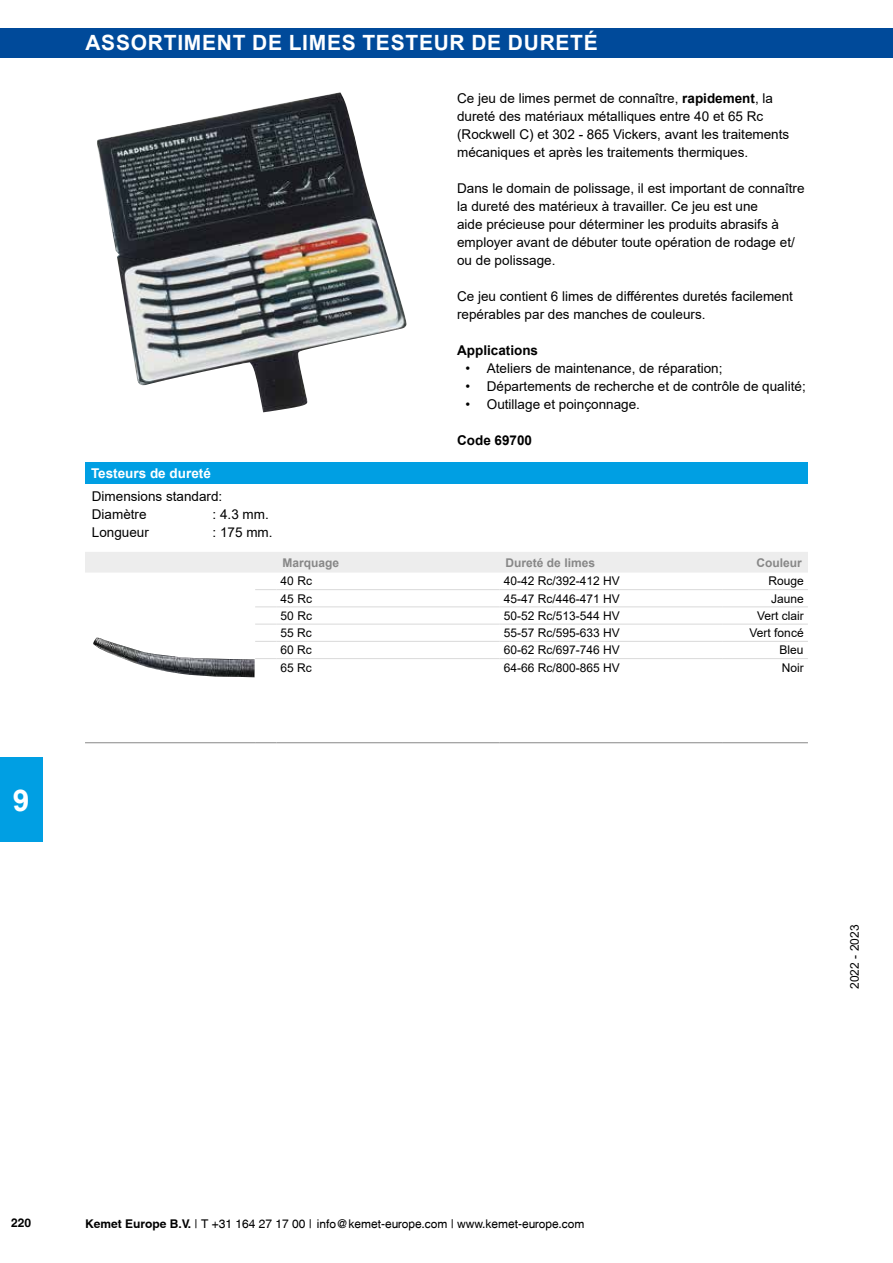
<style>
.page{position:relative;width:893px;height:1263px;background:#fff}
.page>*{position:absolute;margin:0;border:0;box-sizing:border-box;transform-origin:0 0}
.t1{font:700 30px "Arial";color:#fff}
.t2{font:700 21px "Arial";letter-spacing:.035em;color:#fff}
.t3{font:13.5px/18px "Arial";color:#000}
.t4{font:700 13.5px "Arial";color:#000}
.t5{font:700 13.5px "Arial";color:#fff}
.t6{font:12px "Arial";color:#000}
.t7{font:12px "Swansea";color:#000}
.t8{font:700 12px "Arial";color:#878787}
.t9{font:700 12px "Swansea";color:#000}
.s1{font-weight:700}
</style>
<div class="page">
<div style="left:0;top:28px;width:893px;height:29px;background:#004a9a"></div>
<div style="left:0;top:757px;width:43px;height:85px;background:#009fe3"></div>
<img style="left:97px;top:92px;width:310px;height:320px">
<div style="left:85px;top:462px;width:723px;height:22px;background:#009fe3"></div>
<div style="left:85px;top:552px;width:723px;height:21px;background:#ededed"></div>
<svg style="left:255px;top:589px;width:21px;height:1px"></svg>
<hr style="left:276px;top:589px;width:224px;height:1px;background:#dadada">
<hr style="left:500px;top:589px;width:223px;height:1px;background:#dadada">
<hr style="left:723px;top:589px;width:85px;height:1px;background:#dadada">
<svg style="left:255px;top:607px;width:21px;height:1px"></svg>
<hr style="left:276px;top:607px;width:224px;height:1px;background:#dadada">
<hr style="left:500px;top:607px;width:223px;height:1px;background:#dadada">
<hr style="left:723px;top:607px;width:85px;height:1px;background:#dadada">
<svg style="left:255px;top:624px;width:21px;height:1px"></svg>
<hr style="left:276px;top:624px;width:224px;height:1px;background:#dadada">
<hr style="left:500px;top:624px;width:223px;height:1px;background:#dadada">
<hr style="left:723px;top:624px;width:85px;height:1px;background:#dadada">
<svg style="left:255px;top:641px;width:21px;height:1px"></svg>
<hr style="left:276px;top:641px;width:224px;height:1px;background:#dadada">
<hr style="left:500px;top:641px;width:223px;height:1px;background:#dadada">
<hr style="left:723px;top:641px;width:85px;height:1px;background:#dadada">
<svg style="left:255px;top:658px;width:21px;height:1px"></svg>
<hr style="left:276px;top:658px;width:224px;height:1px;background:#dadada">
<hr style="left:500px;top:658px;width:223px;height:1px;background:#dadada">
<hr style="left:723px;top:658px;width:85px;height:1px;background:#dadada">
<svg style="left:255px;top:742px;width:21px;height:1px"></svg>
<hr style="left:276px;top:742px;width:224px;height:1px;background:#878787">
<hr style="left:500px;top:742px;width:223px;height:1px;background:#878787">
<hr style="left:723px;top:742px;width:85px;height:1px;background:#878787">
<hr style="left:85px;top:742px;width:170px;height:1px;background:#878787">
<img style="left:93px;top:638px;width:162px;height:39px">
<h1 class="t1" style="left:13px;top:779px;width:18px">9</h1>
<h2 class="t2" style="left:85px;top:28px;width:32px">Asso</h2>
<h2 class="t2" style="left:148px;top:28px;width:44px">rtimen</h2>
<h2 class="t2" style="left:233px;top:28px;width:70px">t de limes</h2>
<h2 class="t2" style="left:362px;top:28px;width:234px">testeu r de du reté</h2>
<p class="t5" style="left:91px;top:464px;width:121px">Testeurs de dureté</p>
<p class="t3" style="left:92px;top:487px;width:132px">Dimensions standard:<br>Diamètre</p>
<p class="t3" style="left:213px;top:505px;width:58px">: 4.3 mm.</p>
<p class="t3" style="left:92px;top:523px;width:59px">Longueur</p>
<p class="t3" style="left:213px;top:523px;width:62px">: 175 mm.</p>
<p class="t3" style="left:457px;top:89px;width:334px">Ce jeu de limes permet de connaître, <span class="s1">rapidement</span>, la dureté des matériaux métalliques entre 40 et 65 Rc (Rockwell C) et 302 - 865 Vickers, avant les traitements mécaniques et après les traitements thermiques.</p>
<p class="t3" style="left:457px;top:179px;width:349px">Dans le domain de polissage, il est important de connaître la dureté des matérieux à travailler. Ce jeu est une<br>aide précieuse pour déterminer les produits abrasifs à employer avant de débuter toute opération de rodage et/ ou de polissage.</p>
<p class="t3" style="left:457px;top:287px;width:337px">Ce jeu contient 6 limes de différentes duretés facilement repérables par des manches de couleurs.</p>
<p class="t4" style="left:457px;top:341px;width:83px">Applications</p>
<p class="t3" style="left:466px;top:359px;width:258px">• Ateliers de maintenance, de réparation;</p>
<p class="t3" style="left:466px;top:377px;width:342px">• Départements de recherche et de contrôle de qualité;</p>
<p class="t3" style="left:466px;top:395px;width:176px">• Outillage et poinçonnage.</p>
<p class="t4" style="left:457px;top:431px;width:77px">Code 69700</p>
<p class="t8" style="left:282px;top:554px;width:58px">Marquage</p>
<p class="t8" style="left:506px;top:554px;width:91px">Dureté de limes</p>
<p class="t8" style="left:757px;top:554px;width:47px">Couleur</p>
<p class="t6" style="left:281px;top:573px;width:33px">40 Rc</p>
<p class="t6" style="left:504px;top:573px;width:118px">40-42 Rc/392-412 HV</p>
<p class="t6" style="left:768px;top:573px;width:37px">Rouge</p>
<p class="t6" style="left:281px;top:590px;width:33px">45 Rc</p>
<p class="t6" style="left:504px;top:590px;width:118px">45-47 Rc/446-471 HV</p>
<p class="t6" style="left:771px;top:590px;width:34px">Jaune</p>
<p class="t6" style="left:281px;top:607px;width:33px">50 Rc</p>
<p class="t6" style="left:504px;top:607px;width:118px">50-52 Rc/513-544 HV</p>
<p class="t6" style="left:757px;top:607px;width:48px">Vert clair</p>
<p class="t6" style="left:281px;top:625px;width:33px">55 Rc</p>
<p class="t6" style="left:504px;top:625px;width:118px">55-57 Rc/595-633 HV</p>
<p class="t6" style="left:750px;top:625px;width:56px">Vert foncé</p>
<p class="t6" style="left:281px;top:642px;width:33px">60 Rc</p>
<p class="t6" style="left:504px;top:642px;width:118px">60-62 Rc/697-746 HV</p>
<p class="t6" style="left:780px;top:642px;width:26px">Bleu</p>
<p class="t6" style="left:281px;top:659px;width:33px">65 Rc</p>
<p class="t6" style="left:504px;top:659px;width:118px">64-66 Rc/800-865 HV</p>
<p class="t6" style="left:782px;top:659px;width:23px">Noir</p>
<p class="t6" style="left:846px;top:989px;width:66px;rotate:-90deg">2022 - 2023</p>
<p class="t9" style="left:11px;top:1215px;width:22px">220</p>
<p class="t7" style="left:85px;top:1216px;width:501px"><span class="s1">Kemet Europe B.V.</span> | T +31 164 27 17 00 | info@kemet-europe.com | www.kemet-europe.com</p>
</div>
